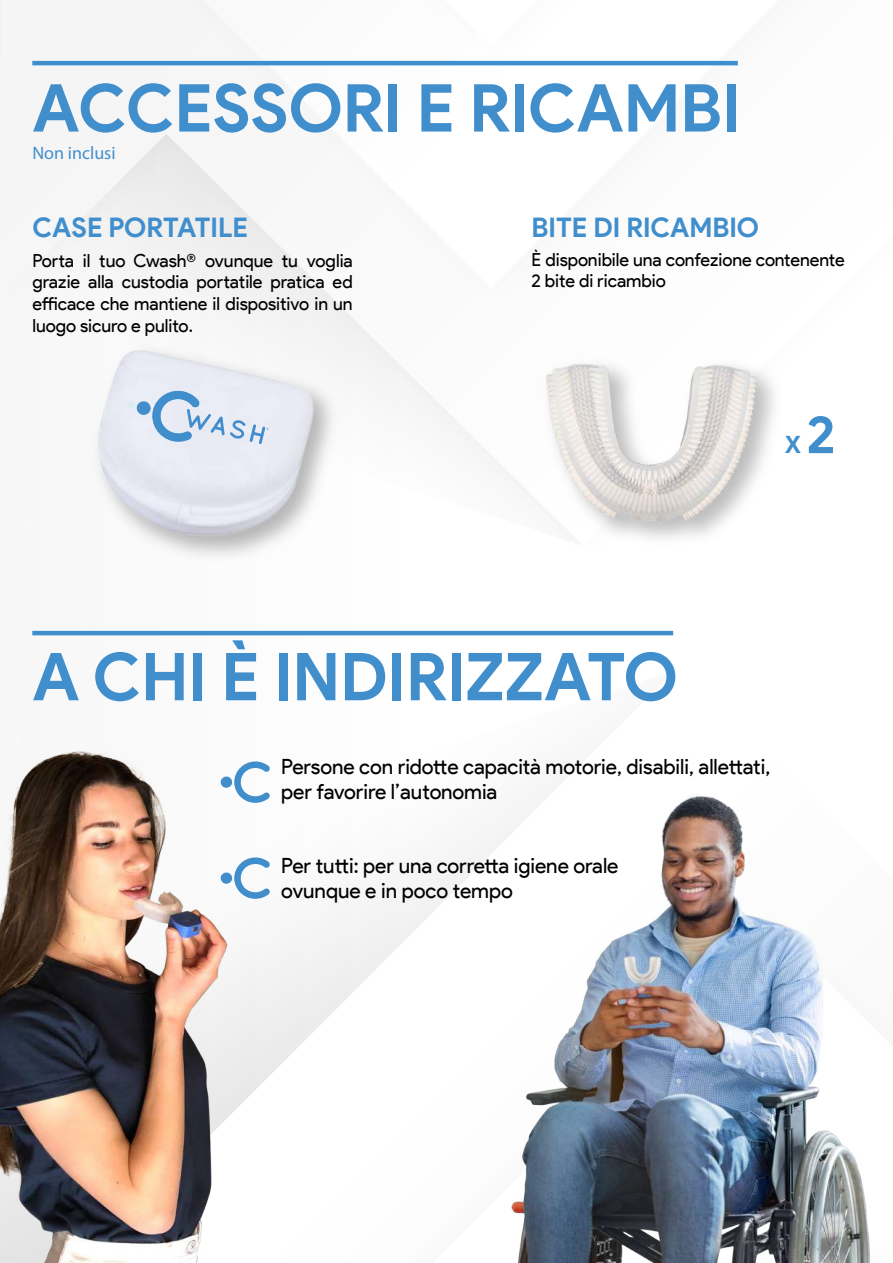
<style>
.page{position:relative;width:893px;height:1263px;background:#fff}
.page>*{position:absolute;margin:0;border:0;box-sizing:border-box;transform-origin:0 0}
.t1{font:700 66px "Product Sans";color:#418ecd}
.t2{font:700 52.95px "Product Sans";color:#418ecd}
.t3{font:700 27px "Product Sans";color:#418ecd}
.t4{font:700 23.85px "Product Sans";color:#418ecd}
.t5{font:21px/25.2px "Product Sans";color:#000}
.t6{font:18px/21.6px "Product Sans";letter-spacing:-.005em;color:#000;text-align:justify}
.t7{font:18px "Myriad Pro";color:#418ecd}
</style>
<div class="page">
<svg style="left:347px;top:337px;width:171px;height:150px"></svg>
<svg style="left:203px;top:96px;width:560px;height:192px"></svg>
<svg style="left:444px;top:0;width:94px;height:47px"></svg>
<img style="left:496px;top:796px;width:387px;height:467px">
<img style="left:0;top:751px;width:262px;height:512px">
<img style="left:518px;top:363px;width:257px;height:176px">
<svg style="left:234px;top:761px;width:36px;height:42px"></svg>
<div style="left:221px;top:776px;width:11px;height:12px;background:#438dcc;border-radius:50%"></div>
<svg style="left:234px;top:857px;width:36px;height:42px"></svg>
<div style="left:221px;top:872px;width:11px;height:12px;background:#438dcc;border-radius:50%"></div>
<hr style="left:32px;top:61px;width:706px;height:4px;background:#418ecd">
<hr style="left:32px;top:631px;width:641px;height:4px;background:#418ecd">
<img style="left:90px;top:344px;width:228px;height:197px">
<svg style="left:136px;top:388px;width:133px;height:56px;background:#c7d8ec"></svg>
<div style="left:128px;top:402px;width:7px;height:7px;background:#d7edf2;border-radius:3px"></div>
<h1 class="t1" style="left:32px;top:68px;width:709px">ACCESSORI E RICAMBI</h1>
<p class="t7" style="left:32px;top:142px;width:85px">Non inclusi</p>
<h3 class="t3" style="left:32px;top:211px;width:217px">CASE PORTATILE</h3>
<h3 class="t3" style="left:532px;top:211px;width:229px">BITE DI RICAMBIO</h3>
<p class="t6" style="left:32px;top:250px;width:322px">Porta il tuo Cwash® ovunque tu voglia grazie alla custodia portatile pratica ed efficace che mantiene il dispositivo in un luogo sicuro e pulito.</p>
<p class="t6" style="left:532px;top:249px;width:315px">È disponibile una confezione contenente<br>2 bite di ricambio</p>
<h2 class="t2" style="left:806px;top:402px;width:30px">2</h2>
<h3 class="t4" style="left:785px;top:430px;width:18px">X</h3>
<h1 class="t1" style="left:32px;top:637px;width:647px">A CHI È INDIRIZZATO</h1>
<p class="t5" style="left:281px;top:754px;width:490px">Persone con ridotte capacità motorie, disabili, allettati, per favorire l’autonomia</p>
<p class="t5" style="left:281px;top:853px;width:339px">Per tutti: per una corretta igiene orale ovunque e in poco tempo</p>
</div>
